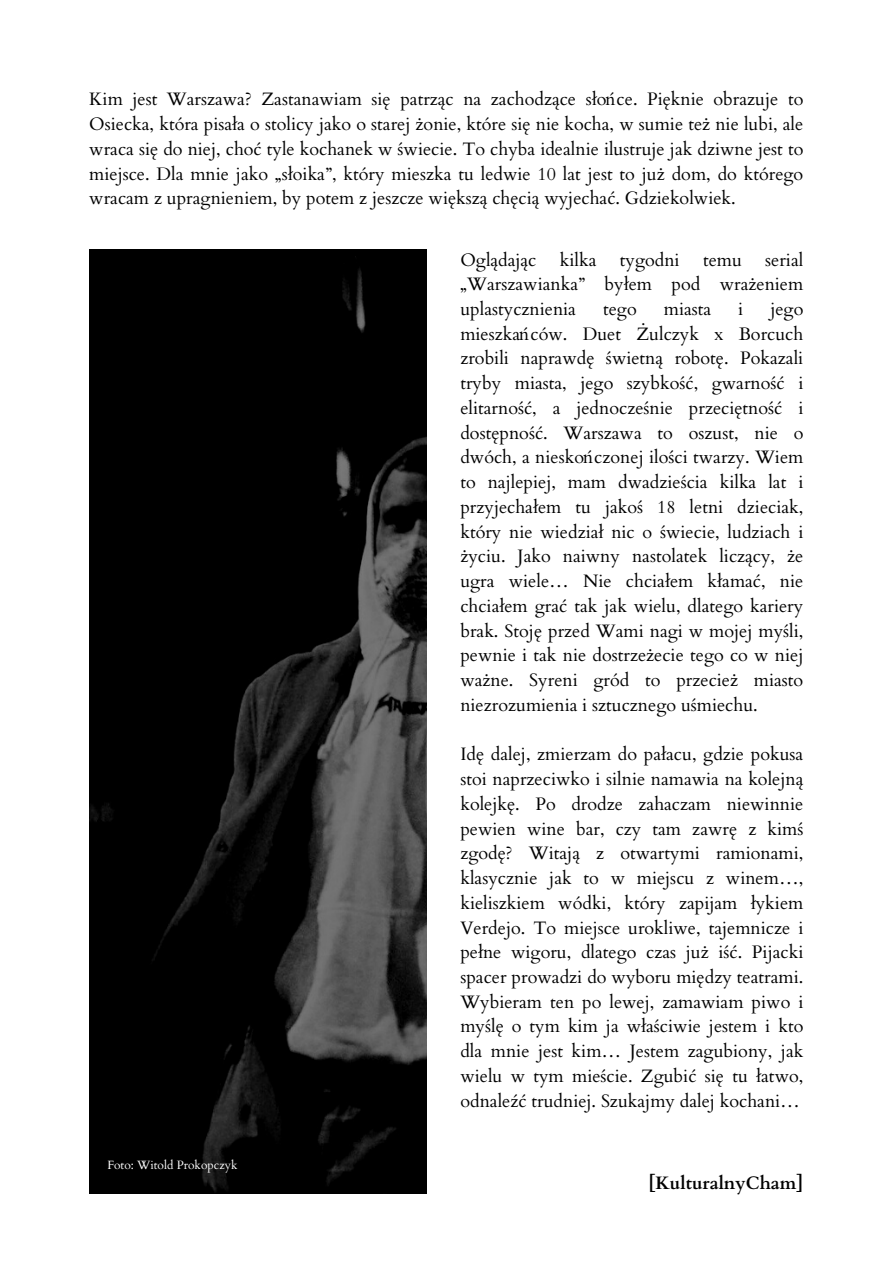
<style>
.page{position:relative;width:893px;height:1264px;background:#fff}
.page>*{position:absolute;margin:0;border:0;box-sizing:border-box;transform-origin:0 0}
.t1{font:18px/24.8px "Cardo";color:#000;text-align:justify}
.t2{font:700 18px "Cardo";color:#000}
.t3{font:12px "Cardo";color:#fff}
</style>
<div class="page">
<img style="left:89px;top:249px;width:337px;height:944px">
<p class="t1" style="left:89px;top:87px;width:715px">Kim jest Warszawa? Zastanawiam się patrząc na zachodzące słońce. Pięknie obrazuje to Osiecka, która pisała o stolicy jako o starej żonie, które się nie kocha, w sumie też nie lubi, ale wraca się do niej, choć tyle kochanek w świecie. To chyba idealnie ilustruje jak dziwne jest to miejsce. Dla mnie jako „słoika”, który mieszka tu ledwie 10 lat jest to już dom, do którego wracam z upragnieniem, by potem z jeszcze większą chęcią wyjechać. Gdziekolwiek.</p>
<p class="t3" style="left:107px;top:1157px;width:132px">Foto: Witold Prokopczyk</p>
<p class="t1" style="left:460px;top:247px;width:344px;text-indent:305px">serial „Warszawianka” byłem pod wrażeniem uplastycznienia</p>
<p class="t1" style="left:460px;top:247px;width:78px">Oglądając</p>
<p class="t1" style="left:560px;top:247px;width:38px">kilka</p>
<p class="t1" style="left:619px;top:247px;width:61px">tygodni</p>
<p class="t1" style="left:703px;top:247px;width:40px">temu</p>
<p class="t1" style="left:460px;top:297px;width:344px;text-indent:310px">jego mieszkańców. Duet Żulczyk x Borcuch zrobili naprawdę świetną robotę. Pokazali tryby miasta, jego szybkość, gwarność i elitarność, a jednocześnie przeciętność i dostępność. Warszawa to oszust, nie o dwóch, a nieskończonej ilości twarzy. Wiem to najlepiej, mam dwadzieścia kilka lat i przyjechałem tu jakoś 18 letni dzieciak, który nie wiedział nic o świecie, ludziach i życiu. Jako naiwny nastolatek liczący, że ugra wiele… Nie chciałem kłamać, nie chciałem grać tak jak wielu, dlatego kariery brak. Stoję przed Wami nagi w mojej myśli, pewnie i tak nie dostrzeżecie tego co w niej ważne. Syreni gród to przecież miasto niezrozumienia i sztucznego uśmiechu.</p>
<p class="t1" style="left:460px;top:742px;width:344px">Idę dalej, zmierzam do pałacu, gdzie pokusa stoi naprzeciwko i silnie namawia na kolejną kolejkę. Po drodze zahaczam niewinnie pewien wine bar, czy tam zawrę z kimś zgodę? Witają z otwartymi ramionami, klasycznie jak to w miejscu z winem…, kieliszkiem wódki, który zapijam łykiem Verdejo. To miejsce urokliwe, tajemnicze i pełne wigoru, dlatego czas już iść. Pijacki spacer prowadzi do wyboru między teatrami.<br>Wybieram ten po lewej, zamawiam piwo i myślę o tym kim ja właściwie jestem i kto dla mnie jest kim… Jestem zagubiony, jak wielu w tym mieście. Zgubić się tu łatwo, odnaleźć trudniej. Szukajmy dalej kochani…</p>
<p class="t1" style="left:603px;top:297px;width:35px">tego</p>
<p class="t1" style="left:663px;top:297px;width:49px">miasta</p>
<p class="t1" style="left:738px;top:297px;width:7px">i</p>
<p class="t2" style="left:648px;top:1171px;width:156px">[KulturalnyCham]</p>
</div>
